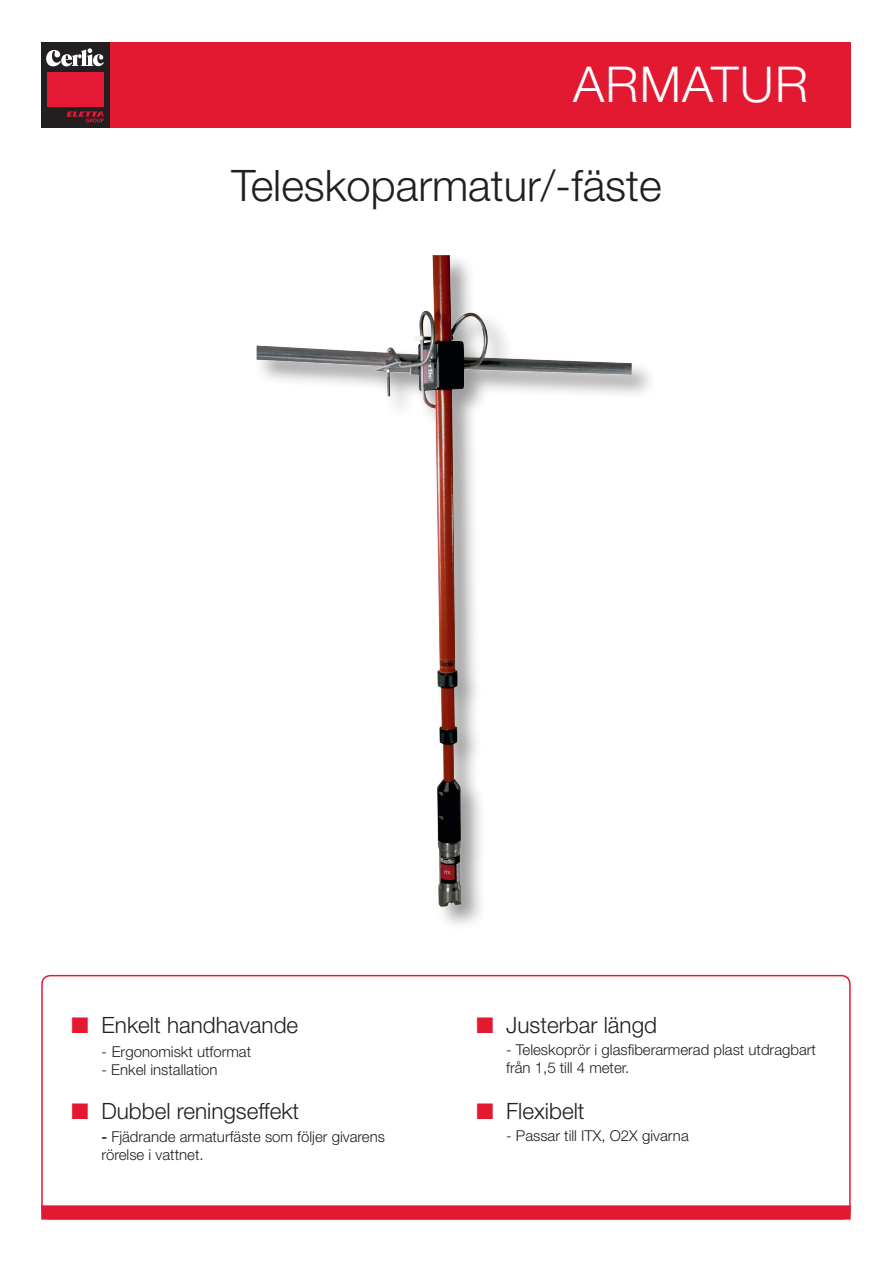
<style>
.page{position:relative;width:893px;height:1263px;background:#fff}
.page>*{position:absolute;margin:0;border:0;box-sizing:border-box;transform-origin:0 0}
.t1{font:300 49.5px "Helvetica Neue";letter-spacing:.025em;color:#fff}
.t2{font:300 43.5px "Helvetica Neue";color:#231f20}
.t3{font:300 22.5px "Helvetica Neue";color:#231f20}
.t4{font:300 15px/18px "Helvetica Neue";color:#231f20}
.s1{color:#e21931}
.s2{font-weight:500}
</style>
<div class="page">
<div style="left:42px;top:43px;width:809px;height:85px;background:#e21931"></div>
<div style="left:41px;top:1205px;width:810px;height:14px;background:#e21931;border:2px solid #e21931"></div>
<div style="left:41px;top:43px;width:69px;height:85px;background:#231f20"></div>
<div style="left:47px;top:72px;width:57px;height:34px;background:#e51836"></div>
<svg style="left:67px;top:111px;width:37px;height:11px"></svg>
<svg style="left:46px;top:48px;width:58px;height:18px"></svg>
<img style="left:256px;top:255px;width:376px;height:652px">
<h1 class="t1" style="left:573px;top:54px;width:237px">ARMATUR</h1>
<h2 class="t2" style="left:231px;top:159px;width:432px">Teleskoparmatur/-fäste</h2>
<h3 class="t3" style="left:72px;top:1011px;width:228px"><span class="s1">■</span> Enkelt handhavande</h3>
<p class="t4" style="left:102px;top:1042px;width:151px">- Ergonomiskt utformat</p>
<p class="t4" style="left:102px;top:1060px;width:118px">- Enkel installation</p>
<h3 class="t3" style="left:72px;top:1097px;width:229px"><span class="s1">■</span> Dubbel reningseffekt</h3>
<p class="t4" style="left:101px;top:1127px;width:285px"><span class="s2">-</span> Fjädrande armaturfäste som följer givarens rörelse i vattnet.</p>
<h3 class="t3" style="left:476px;top:1011px;width:182px"><span class="s1">■</span> Justerbar längd</h3>
<p class="t4" style="left:506px;top:1040px;width:311px">- Teleskoprör i glasfiberarmerad plast utdragbart från 1,5 till 4 meter.</p>
<h3 class="t3" style="left:476px;top:1097px;width:110px"><span class="s1">■</span> Flexibelt</h3>
<p class="t4" style="left:506px;top:1127px;width:184px">- Passar till ITX, O2X givarna</p>
</div>
